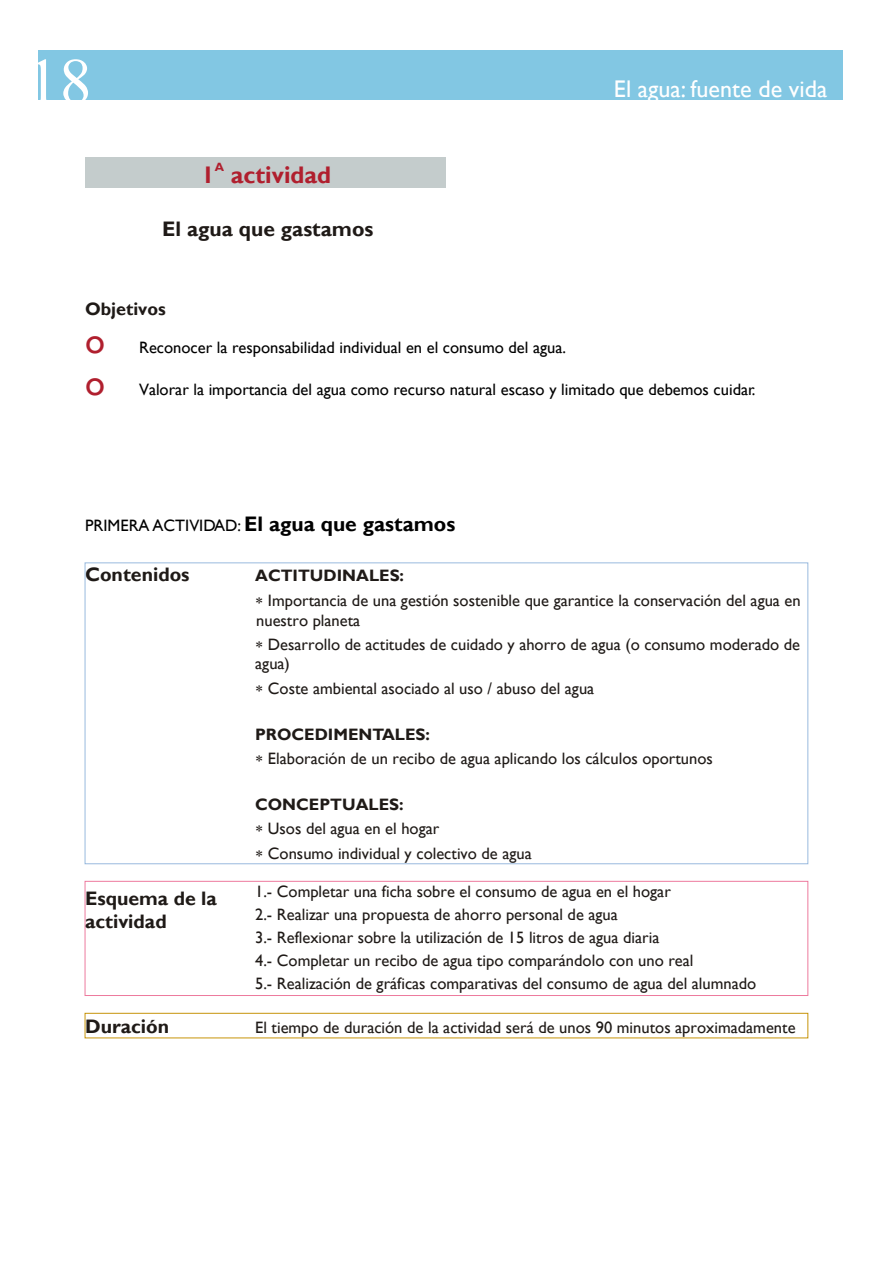
<style>
.page{position:relative;width:894px;height:1263px;background:#fff}
.page>*{position:absolute;margin:0;border:0;box-sizing:border-box;transform-origin:0 0}
.t1{font:64.8px "Times New Roman";color:#fff}
.t2{font:36px/41.8px "Gill Sans";color:#b01f2e}
.t3{font:24.15px "Gill Sans";color:#fff}
.t4{font:700 24px "Gill Sans";color:#b01f2e}
.t5{font:700 21px "Gill Sans";color:#1f1a17}
.t6{font:700 19.5px/22.6px "Gill Sans";color:#1f1a17}
.t7{font:700 18px "Gill Sans";color:#1f1a17}
.t8{font:16.5px/23px "Gill Sans";color:#1f1a17}
.t9{font:16.5px "Gill Sans";color:#000}
.t10{font:700 16.5px "Gill Sans";color:#1f1a17}
.t11{font:700 12px "Gill Sans";color:#b01f2e}
.s1{font-weight:700;font-size:21px}
</style>
<div class="page">
<div style="left:85px;top:157px;width:360px;height:31px;background:#c4cccc"></div>
<div style="left:85px;top:881px;width:723px;height:115px;border:1px solid #ed7a9e"></div>
<div style="left:85px;top:1013px;width:723px;height:25px;border:1px solid #c7940a"></div>
<div style="left:38px;top:51px;width:804px;height:49px;background:#82c7e3"></div>
<h1 class="t1" style="left:27px;top:58px;width:66px">18</h1>
<p class="t11" style="left:215px;top:162px;width:11px">A</p>
<h3 class="t4" style="left:202px;top:166px;width:131px">1 actividad</h3>
<p class="t5" style="left:162px;top:221px;width:213px">El agua que gastamos</p>
<h3 class="t3" style="left:614px;top:80px;width:215px">El agua: fuente de vida</h3>
<p class="t7" style="left:85px;top:303px;width:82px">Objetivos</p>
<h2 class="t2" style="left:85px;top:324px;width:21px">o o</h2>
<p class="t9" style="left:139px;top:342px;width:429px">Reconocer la responsabilidad individual en el consumo del agua.</p>
<p class="t9" style="left:139px;top:383px;width:618px">Valorar la importancia del agua como recurso natural escaso y limitado que debemos cuidar.</p>
<p class="t9" style="left:85px;top:519px;width:372px">PRIMERA ACTIVIDAD: <span class="s1">El agua que gastamos</span></p>
<p class="t6" style="left:85px;top:565px;width:106px">Contenidos</p>
<p class="t10" style="left:255px;top:570px;width:151px">ACTITUDINALES:</p>
<p class="t8" style="left:256px;top:593px;width:546px;line-height:19.2px;text-indent:12px">Importancia de una gestión sostenible que garantice la conservación del agua en nuestro planeta</p>
<p class="t8" style="left:255px;top:637px;width:546px;line-height:19.2px;text-indent:13px">Desarrollo de actitudes de cuidado y ahorro de agua (o consumo moderado de agua)</p>
<p class="t8" style="left:268px;top:678px;width:328px">Coste ambiental asociado al uso / abuso del agua</p>
<p class="t10" style="left:255px;top:728px;width:176px">PROCEDIMENTALES:</p>
<p class="t8" style="left:268px;top:749px;width:446px">Elaboración de un recibo de agua aplicando los cálculos oportunos</p>
<p class="t10" style="left:255px;top:799px;width:150px">CONCEPTUALES:</p>
<p class="t8" style="left:268px;top:818px;width:265px;line-height:24.5px">Usos del agua en el hogar<br>Consumo individual y colectivo de agua</p>
<p class="t8" style="left:255px;top:882px;width:503px">1.- Completar una ficha sobre el consumo de agua en el hogar<br>2.- Realizar una propuesta de ahorro personal de agua<br>3.- Reflexionar sobre la utilización de 15 litros de agua diaria<br>4.- Completar un recibo de agua tipo comparándolo con uno real<br>5.- Realización de gráficas comparativas del consumo de agua del alumnado</p>
<p class="t6" style="left:85px;top:1017px;width:86px">Duración</p>
<p class="t8" style="left:255px;top:1018px;width:542px">El tiempo de duración de la actividad será de unos 90 minutos aproximadamente</p>
<p class="t6" style="left:85px;top:890px;width:133px">Esquema de la actividad</p>
</div>
